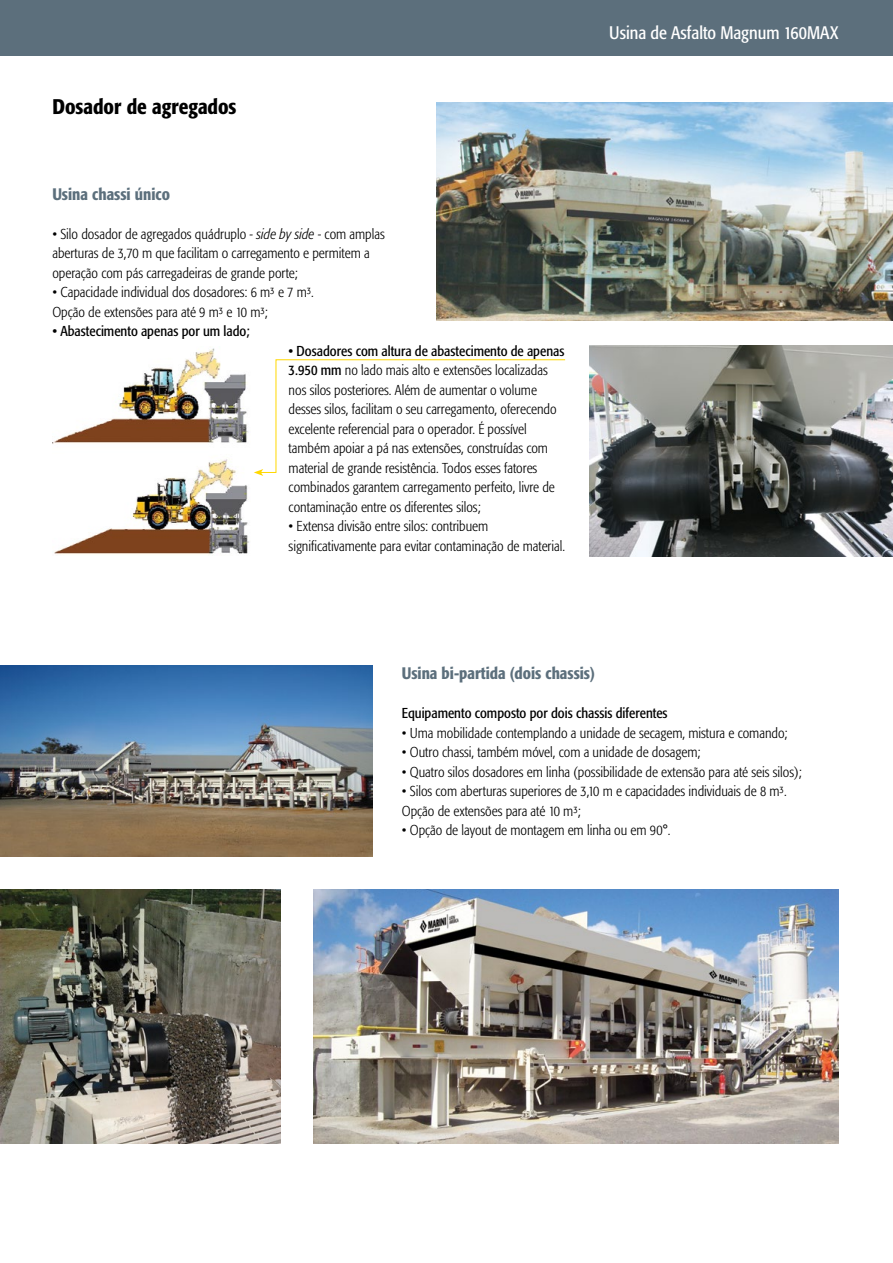
<style>
.page{position:relative;width:893px;height:1263px;background:#fff}
.page>*{position:absolute;margin:0;border:0;box-sizing:border-box;transform-origin:0 0}
.t1{font:500 condensed 21px "Formata";color:#000}
.t2{font:condensed 18px "Formata";color:#fff}
.t3{font:500 condensed 16.5px "Formata";color:#5c6f7c}
.t4{font:300 condensed 14.25px/19.5px "Formata";color:#000}
.t5{font:condensed 14.25px "Formata";color:#000}
.s1{font-style:italic}
.s2{font-weight:400}
</style>
<div class="page">
<div style="left:0;top:0;width:893px;height:56px;background:#5c6f7c"></div>
<img style="left:0;top:665px;width:373px;height:191px">
<img style="left:52px;top:348px;width:197px;height:207px">
<img style="left:590px;top:346px;width:303px;height:210px">
<svg style="left:254px;top:359px;width:312px;height:117px"></svg>
<img style="left:0;top:889px;width:280px;height:254px">
<img style="left:313px;top:889px;width:525px;height:254px">
<img style="left:436px;top:103px;width:457px;height:217px">
<h1 class="t1" style="left:52px;top:93px;width:186px">Dosador de agregados</h1>
<p class="t3" style="left:52px;top:184px;width:119px">Usina chassi único</p>
<p class="t4" style="left:52px;top:224px;width:334px">• Silo dosador de agregados quádruplo - <span class="s1">side by side</span> - com amplas aberturas de 3,70 m que facilitam o carregamento e permitem a operação com pás carregadeiras de grande porte;</p>
<p class="t4" style="left:52px;top:283px;width:263px">• Capacidade individual dos dosadores: 6 m³ e 7 m³.<br>Opção de extensões para até 9 m³ e 10 m³;</p>
<p class="t5" style="left:52px;top:323px;width:199px">• Abastecimento apenas por um lado;</p>
<p class="t4" style="left:289px;top:341px;width:277px"><span class="s2">• Dosadores com altura de abastecimento de apenas 3.950 mm</span> no lado mais alto e extensões localizadas nos silos posteriores. Além de aumentar o volume desses silos, facilitam o seu carregamento, oferecendo excelente referencial para o operador. É possível também apoiar a pá nas extensões, construídas com material de grande resistência. Todos esses fatores combinados garantem carregamento perfeito, livre de contaminação entre os diferentes silos;</p>
<p class="t4" style="left:289px;top:517px;width:278px">• Extensa divisão entre silos: contribuem significativamente para evitar contaminação de material.</p>
<p class="t2" style="left:609px;top:22px;width:231px">Usina de Asfalto Magnum 160MAX</p>
<p class="t3" style="left:402px;top:664px;width:195px">Usina bi-partida (dois chassis)</p>
<p class="t5" style="left:402px;top:705px;width:267px">Equipamento composto por dois chassis diferentes</p>
<p class="t4" style="left:402px;top:723px;width:387px">• Uma mobilidade contemplando a unidade de secagem, mistura e comando;</p>
<p class="t4" style="left:402px;top:743px;width:300px">• Outro chassi, também móvel, com a unidade de dosagem;</p>
<p class="t4" style="left:402px;top:762px;width:401px">• Quatro silos dosadores em linha (possibilidade de extensão para até seis silos);</p>
<p class="t4" style="left:402px;top:782px;width:386px">• Silos com aberturas superiores de 3,10 m e capacidades individuais de 8 m³.<br>Opção de extensões para até 10 m³;</p>
<p class="t4" style="left:402px;top:821px;width:270px">• Opção de layout de montagem em linha ou em 90°.</p>
</div>
